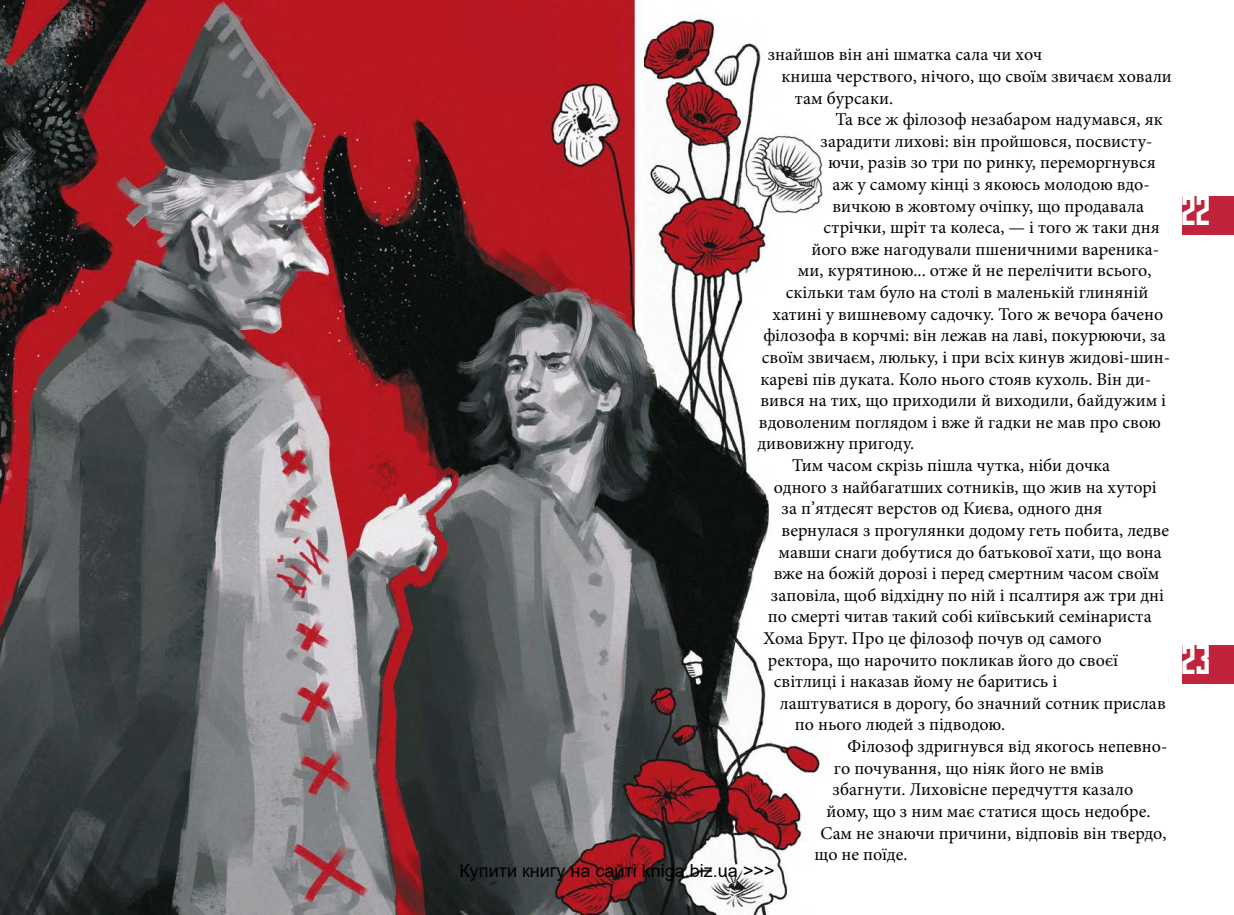
<style>
.page{position:relative;width:1234px;height:915px;background:#fff}
.page>*{position:absolute;margin:0;border:0;box-sizing:border-box;transform-origin:0 0}
.t1{font:37.5px "Long Shot Cyrillic";color:#fff}
.t2{font:18px "Minion Pro";color:#000}
.t3{font:18px "Arial";color:#000}
</style>
<div class="page">
<img style="left:0;top:0;width:1233px;height:914px">
<div style="left:1182px;top:196px;width:51px;height:38px;background:#c1233c"></div>
<div style="left:1182px;top:645px;width:51px;height:38px;background:#c1233c"></div>
<p class="t2" style="left:767px;top:42px;width:276px">знайшов він ані шматка сала чи хоч</p>
<p class="t2" style="left:781px;top:64px;width:392px">книша черствого, нічого, що своїм звичаєм ховали</p>
<p class="t2" style="left:794px;top:86px;width:100px">там бурсаки.</p>
<p class="t2" style="left:835px;top:107px;width:328px">Та все ж філозоф незабаром надумався, як</p>
<p class="t2" style="left:820px;top:129px;width:333px">зарадити лихові: він пройшовся, посвисту-</p>
<p class="t2" style="left:827px;top:150px;width:329px">ючи, разів зо три по ринку, переморгнувся</p>
<p class="t2" style="left:832px;top:172px;width:319px">аж у самому кінці з якоюсь молодою вдо-</p>
<p class="t2" style="left:832px;top:194px;width:313px">вичкою в жовтому очіпку, що продавала</p>
<p class="t2" style="left:823px;top:215px;width:338px">стрічки, шріт та колеса, — і того ж таки дня</p>
<p class="t2" style="left:811px;top:237px;width:349px">його вже нагодували пшеничними вареника-</p>
<p class="t2" style="left:797px;top:258px;width:355px">ми, курятиною... отже й не перелічити всього,</p>
<p class="t2" style="left:785px;top:280px;width:364px">скільки там було на столі в маленькій глиняній</p>
<p class="t2" style="left:772px;top:302px;width:392px">хатині у вишневому садочку. Того ж вечора бачено</p>
<p class="t2" style="left:763px;top:323px;width:403px">філозофа в корчмі: він лежав на лаві, покурюючи, за</p>
<p class="t2" style="left:761px;top:345px;width:409px">своїм звичаєм, люльку, і при всіх кинув жидові-шин-</p>
<p class="t2" style="left:760px;top:366px;width:392px">кареві пів дуката. Коло нього стояв кухоль. Він ди-</p>
<p class="t2" style="left:760px;top:388px;width:407px">вився на тих, що приходили й виходили, байдужим і</p>
<p class="t2" style="left:758px;top:410px;width:403px">вдоволеним поглядом і вже й гадки не мав про свою</p>
<p class="t2" style="left:757px;top:431px;width:158px">дивовижну пригоду.</p>
<p class="t2" style="left:792px;top:453px;width:319px">Тим часом скрізь пішла чутка, ніби дочка</p>
<p class="t2" style="left:773px;top:474px;width:384px">одного з найбагатших сотників, що жив на хуторі</p>
<p class="t2" style="left:781px;top:496px;width:322px">за п’ятдесят верстов од Києва, одного дня</p>
<p class="t2" style="left:781px;top:518px;width:389px">вернулася з прогулянки додому геть побита, ледве</p>
<p class="t2" style="left:778px;top:539px;width:384px">мавши снаги добутися до батькової хати, що вона</p>
<p class="t2" style="left:773px;top:561px;width:387px">вже на божій дорозі і перед смертним часом своїм</p>
<p class="t2" style="left:770px;top:582px;width:394px">заповіла, щоб відхідну по ній і псалтиря аж три дні</p>
<p class="t2" style="left:767px;top:604px;width:385px">по смерті читав такий собі київський семінариста</p>
<p class="t2" style="left:763px;top:626px;width:339px">Хома Брут. Про це філозоф почув од самого</p>
<p class="t2" style="left:767px;top:647px;width:351px">ректора, що нарочито покликав його до своєї</p>
<p class="t2" style="left:773px;top:669px;width:285px">світлиці і наказав йому не баритись і</p>
<p class="t2" style="left:779px;top:690px;width:387px">лаштуватися в дорогу, бо значний сотник прислав</p>
<p class="t2" style="left:794px;top:712px;width:212px">по нього людей з підводою.</p>
<p class="t2" style="left:847px;top:734px;width:321px">Філозоф здригнувся від якогось непевно-</p>
<p class="t2" style="left:833px;top:755px;width:271px">го почування, що ніяк його не вмів</p>
<p class="t2" style="left:832px;top:777px;width:302px">збагнути. Лиховісне передчуття казало</p>
<p class="t2" style="left:826px;top:798px;width:325px">йому, що з ним має статися щось недобре.</p>
<p class="t2" style="left:820px;top:820px;width:347px">Сам не знаючи причини, відповів він твердо,</p>
<p class="t2" style="left:814px;top:842px;width:94px">що не поїде.</p>
<p class="t3" style="left:459px;top:857px;width:316px">Купити книгу на сайті kniga.biz.ua &gt;&gt;&gt;</p>
<h1 class="t1" style="left:1182px;top:188px;width:30px">22</h1>
<h1 class="t1" style="left:1182px;top:637px;width:30px">23</h1>
</div>
